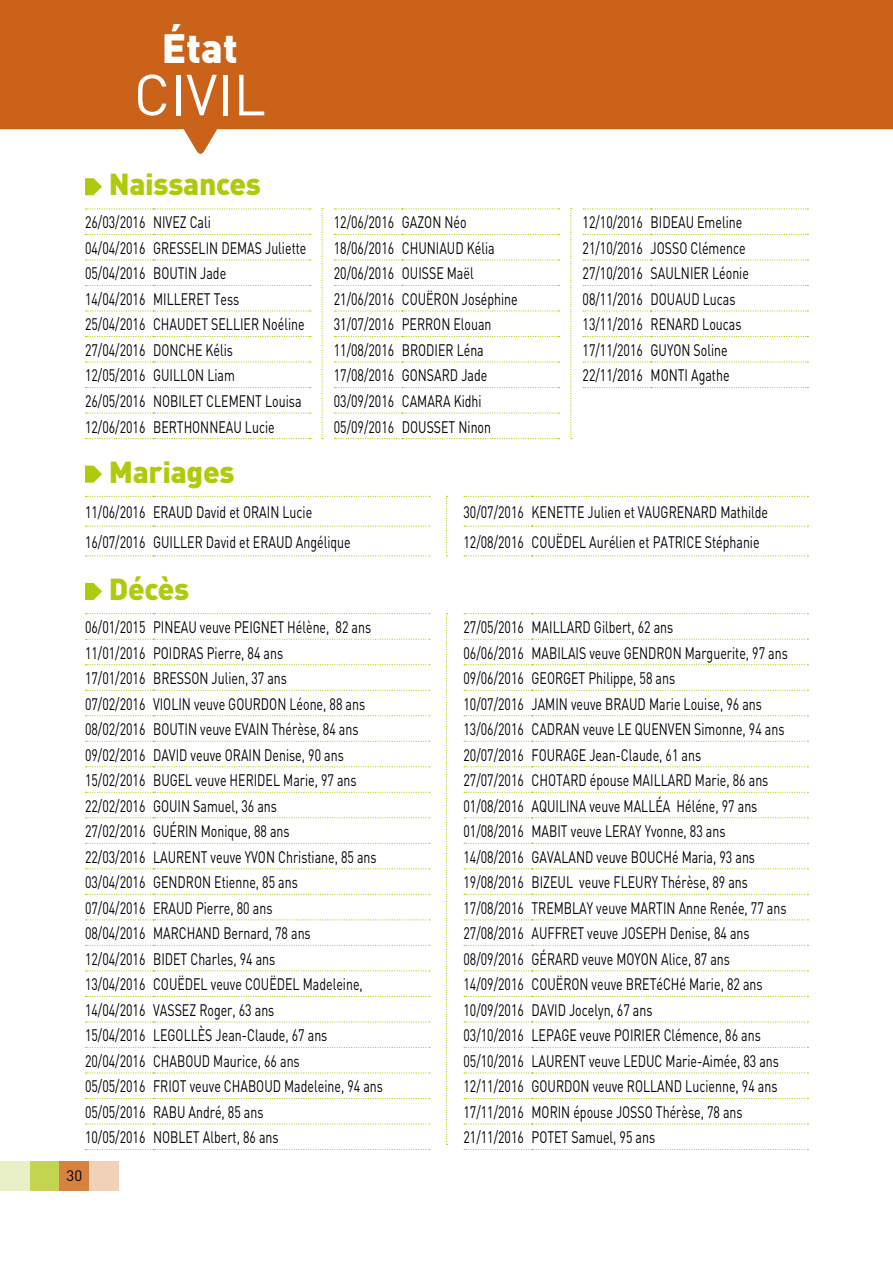
<style>
.page{position:relative;width:893px;height:1263px;background:#fff}
.page>*{position:absolute;margin:0;border:0;box-sizing:border-box;transform-origin:0 0}
.t1{font:57px "DIN";color:#fff}
.t2{font:900 40.5px "DIN";color:#fff}
.t3{font:900 30px "DIN";letter-spacing:-.01em;color:#afca0b}
.t4{font:16.5px/25.5px "DIN";color:#000;scale:.75 1}
.t5{font:15px "DIN";color:#000}
</style>
<div class="page">
<svg style="left:0;top:0;width:893px;height:154px;fill:#cb621a"></svg>
<div style="left:30px;top:1161px;width:30px;height:30px;background:#c2d450"></div>
<div style="left:60px;top:1161px;width:29px;height:30px;background:#d78241"></div>
<div style="left:89px;top:1161px;width:30px;height:30px;background:#f1d1b7"></div>
<div style="left:0;top:1161px;width:30px;height:30px;background:#e9efc6"></div>
<img style="left:892px;top:125px;width:1px;height:29px">
<svg style="left:85px;top:178px;width:17px;height:17px"></svg>
<svg style="left:322px;top:208px;width:1px;height:231px"></svg>
<svg style="left:570px;top:208px;width:2px;height:231px"></svg>
<svg style="left:86px;top:208px;width:225px;height:1px"></svg>
<svg style="left:86px;top:234px;width:225px;height:1px"></svg>
<svg style="left:86px;top:259px;width:225px;height:1px"></svg>
<svg style="left:86px;top:285px;width:225px;height:1px"></svg>
<svg style="left:86px;top:310px;width:225px;height:2px"></svg>
<svg style="left:86px;top:336px;width:225px;height:1px"></svg>
<svg style="left:86px;top:361px;width:225px;height:2px"></svg>
<svg style="left:86px;top:387px;width:225px;height:1px"></svg>
<svg style="left:86px;top:412px;width:225px;height:2px"></svg>
<svg style="left:86px;top:438px;width:225px;height:1px"></svg>
<svg style="left:334px;top:208px;width:226px;height:1px"></svg>
<svg style="left:334px;top:234px;width:226px;height:1px"></svg>
<svg style="left:334px;top:259px;width:226px;height:1px"></svg>
<svg style="left:334px;top:285px;width:226px;height:1px"></svg>
<svg style="left:334px;top:310px;width:226px;height:2px"></svg>
<svg style="left:334px;top:336px;width:226px;height:1px"></svg>
<svg style="left:334px;top:361px;width:226px;height:2px"></svg>
<svg style="left:334px;top:387px;width:226px;height:1px"></svg>
<svg style="left:334px;top:412px;width:226px;height:2px"></svg>
<svg style="left:334px;top:438px;width:226px;height:1px"></svg>
<svg style="left:583px;top:208px;width:225px;height:1px"></svg>
<svg style="left:583px;top:234px;width:225px;height:1px"></svg>
<svg style="left:583px;top:259px;width:225px;height:1px"></svg>
<svg style="left:583px;top:285px;width:225px;height:1px"></svg>
<svg style="left:583px;top:310px;width:225px;height:2px"></svg>
<svg style="left:583px;top:336px;width:225px;height:1px"></svg>
<svg style="left:583px;top:361px;width:225px;height:2px"></svg>
<svg style="left:583px;top:387px;width:225px;height:1px"></svg>
<svg style="left:85px;top:466px;width:17px;height:17px"></svg>
<svg style="left:446px;top:496px;width:1px;height:60px"></svg>
<svg style="left:86px;top:496px;width:344px;height:1px"></svg>
<svg style="left:86px;top:526px;width:344px;height:1px"></svg>
<svg style="left:86px;top:555px;width:344px;height:1px"></svg>
<svg style="left:464px;top:496px;width:344px;height:1px"></svg>
<svg style="left:464px;top:526px;width:344px;height:1px"></svg>
<svg style="left:464px;top:555px;width:344px;height:1px"></svg>
<svg style="left:85px;top:583px;width:17px;height:17px"></svg>
<svg style="left:446px;top:613px;width:1px;height:532px"></svg>
<svg style="left:86px;top:613px;width:344px;height:1px"></svg>
<svg style="left:86px;top:639px;width:344px;height:1px"></svg>
<svg style="left:86px;top:664px;width:344px;height:1px"></svg>
<svg style="left:86px;top:690px;width:344px;height:1px"></svg>
<svg style="left:86px;top:715px;width:344px;height:1px"></svg>
<svg style="left:86px;top:741px;width:344px;height:1px"></svg>
<svg style="left:86px;top:766px;width:344px;height:1px"></svg>
<svg style="left:86px;top:792px;width:344px;height:1px"></svg>
<svg style="left:86px;top:817px;width:344px;height:1px"></svg>
<svg style="left:86px;top:843px;width:344px;height:1px"></svg>
<svg style="left:86px;top:868px;width:344px;height:1px"></svg>
<svg style="left:86px;top:894px;width:344px;height:1px"></svg>
<svg style="left:86px;top:919px;width:344px;height:1px"></svg>
<svg style="left:86px;top:945px;width:344px;height:1px"></svg>
<svg style="left:86px;top:970px;width:344px;height:1px"></svg>
<svg style="left:86px;top:996px;width:344px;height:1px"></svg>
<svg style="left:86px;top:1021px;width:344px;height:1px"></svg>
<svg style="left:86px;top:1047px;width:344px;height:1px"></svg>
<svg style="left:86px;top:1072px;width:344px;height:1px"></svg>
<svg style="left:86px;top:1098px;width:344px;height:1px"></svg>
<svg style="left:86px;top:1123px;width:344px;height:1px"></svg>
<svg style="left:86px;top:1149px;width:344px;height:1px"></svg>
<svg style="left:464px;top:613px;width:344px;height:1px"></svg>
<svg style="left:464px;top:639px;width:344px;height:1px"></svg>
<svg style="left:464px;top:664px;width:344px;height:1px"></svg>
<svg style="left:464px;top:690px;width:344px;height:1px"></svg>
<svg style="left:464px;top:715px;width:344px;height:1px"></svg>
<svg style="left:464px;top:741px;width:344px;height:1px"></svg>
<svg style="left:464px;top:766px;width:344px;height:1px"></svg>
<svg style="left:464px;top:792px;width:344px;height:1px"></svg>
<svg style="left:464px;top:817px;width:344px;height:1px"></svg>
<svg style="left:464px;top:843px;width:344px;height:1px"></svg>
<svg style="left:464px;top:868px;width:344px;height:1px"></svg>
<svg style="left:464px;top:894px;width:344px;height:1px"></svg>
<svg style="left:464px;top:919px;width:344px;height:1px"></svg>
<svg style="left:464px;top:945px;width:344px;height:1px"></svg>
<svg style="left:464px;top:970px;width:344px;height:1px"></svg>
<svg style="left:464px;top:996px;width:344px;height:1px"></svg>
<svg style="left:464px;top:1021px;width:344px;height:1px"></svg>
<svg style="left:464px;top:1047px;width:344px;height:1px"></svg>
<svg style="left:464px;top:1072px;width:344px;height:1px"></svg>
<svg style="left:464px;top:1098px;width:344px;height:1px"></svg>
<svg style="left:464px;top:1123px;width:344px;height:1px"></svg>
<svg style="left:464px;top:1149px;width:344px;height:1px"></svg>
<h2 class="t2" style="left:162px;top:21px;width:77px">État</h2>
<h1 class="t1" style="left:134px;top:59px;width:134px">CIVIL</h1>
<h3 class="t3" style="left:109px;top:164px;width:154px">Naissances</h3>
<p class="t4" style="left:85px;top:209px;width:297px">26/03/2016 NIVEZ Cali<br>04/04/2016 GRESSELIN DEMAS Juliette<br>05/04/2016 BOUTIN Jade<br>14/04/2016 MILLERET Tess<br>25/04/2016 CHAUDET SELLIER Noéline<br>27/04/2016 DONCHE Kélis<br>12/05/2016 GUILLON Liam<br>26/05/2016 NOBILET CLEMENT Louisa<br>12/06/2016 BERTHONNEAU Lucie</p>
<p class="t4" style="left:334px;top:209px;width:247px">12/06/2016 GAZON Néo<br>18/06/2016 CHUNIAUD Kélia<br>20/06/2016 OUISSE Maël<br>21/06/2016 COUËRON Joséphine<br>31/07/2016 PERRON Elouan<br>11/08/2016 BRODIER Léna<br>17/08/2016 GONSARD Jade<br>03/09/2016 CAMARA Kidhi<br>05/09/2016 DOUSSET Ninon</p>
<p class="t4" style="left:583px;top:209px;width:223px">12/10/2016 BIDEAU Emeline<br>21/10/2016 JOSSO Clémence<br>27/10/2016 SAULNIER Léonie<br>08/11/2016 DOUAUD Lucas<br>13/11/2016 RENARD Loucas<br>17/11/2016 GUYON Soline<br>22/11/2016 MONTI Agathe</p>
<h3 class="t3" style="left:109px;top:452px;width:127px">Mariages</h3>
<p class="t4" style="left:85px;top:497px;width:356px;line-height:29.7px">11/06/2016 ERAUD David et ORAIN Lucie<br>16/07/2016 GUILLER David et ERAUD Angélique</p>
<p class="t4" style="left:463px;top:497px;width:408px;line-height:29.7px">30/07/2016 KENETTE Julien et VAUGRENARD Mathilde<br>12/08/2016 COUËDEL Aurélien et PATRICE Stéphanie</p>
<h3 class="t3" style="left:109px;top:569px;width:82px">Décès</h3>
<p class="t4" style="left:85px;top:614px;width:399px">06/01/2015 PINEAU veuve PEIGNET Hélène, 82 ans 11/01/2016 POIDRAS Pierre, 84 ans<br>17/01/2016 BRESSON Julien, 37 ans<br>07/02/2016 VIOLIN veuve GOURDON Léone, 88 ans 08/02/2016 BOUTIN veuve EVAIN Thérèse, 84 ans 09/02/2016 DAVID veuve ORAIN Denise, 90 ans 15/02/2016 BUGEL veuve HERIDEL Marie, 97 ans 22/02/2016 GOUIN Samuel, 36 ans<br>27/02/2016 GUÉRIN Monique, 88 ans<br>22/03/2016 LAURENT veuve YVON Christiane, 85 ans 03/04/2016 GENDRON Etienne, 85 ans<br>07/04/2016 ERAUD Pierre, 80 ans<br>08/04/2016 MARCHAND Bernard, 78 ans<br>12/04/2016 BIDET Charles, 94 ans<br>13/04/2016 COUËDEL veuve COUËDEL Madeleine, 14/04/2016 VASSEZ Roger, 63 ans<br>15/04/2016 LEGOLLÈS Jean-Claude, 67 ans 20/04/2016 CHABOUD Maurice, 66 ans<br>05/05/2016 FRIOT veuve CHABOUD Madeleine, 94 ans 05/05/2016 RABU André, 85 ans<br>10/05/2016 NOBLET Albert, 86 ans</p>
<p class="t4" style="left:463px;top:614px;width:434px">27/05/2016 MAILLARD Gilbert, 62 ans<br>06/06/2016 MABILAIS veuve GENDRON Marguerite, 97 ans 09/06/2016 GEORGET Philippe, 58 ans<br>10/07/2016 JAMIN veuve BRAUD Marie Louise, 96 ans 13/06/2016 CADRAN veuve LE QUENVEN Simonne, 94 ans 20/07/2016 FOURAGE Jean-Claude, 61 ans<br>27/07/2016 CHOTARD épouse MAILLARD Marie, 86 ans 01/08/2016 AQUILINA veuve MALLÉA Héléne, 97 ans 01/08/2016 MABIT veuve LERAY Yvonne, 83 ans 14/08/2016 GAVALAND veuve BOUCHé Maria, 93 ans 19/08/2016 BIZEUL veuve FLEURY Thérèse, 89 ans 17/08/2016 TREMBLAY veuve MARTIN Anne Renée, 77 ans 27/08/2016 AUFFRET veuve JOSEPH Denise, 84 ans 08/09/2016 GÉRARD veuve MOYON Alice, 87 ans 14/09/2016 COUËRON veuve BRETéCHé Marie, 82 ans 10/09/2016 DAVID Jocelyn, 67 ans<br>03/10/2016 LEPAGE veuve POIRIER Clémence, 86 ans 05/10/2016 LAURENT veuve LEDUC Marie-Aimée, 83 ans 12/11/2016 GOURDON veuve ROLLAND Lucienne, 94 ans 17/11/2016 MORIN épouse JOSSO Thérèse, 78 ans 21/11/2016 POTET Samuel, 95 ans</p>
<p class="t5" style="left:67px;top:1166px;width:17px">30</p>
</div>
